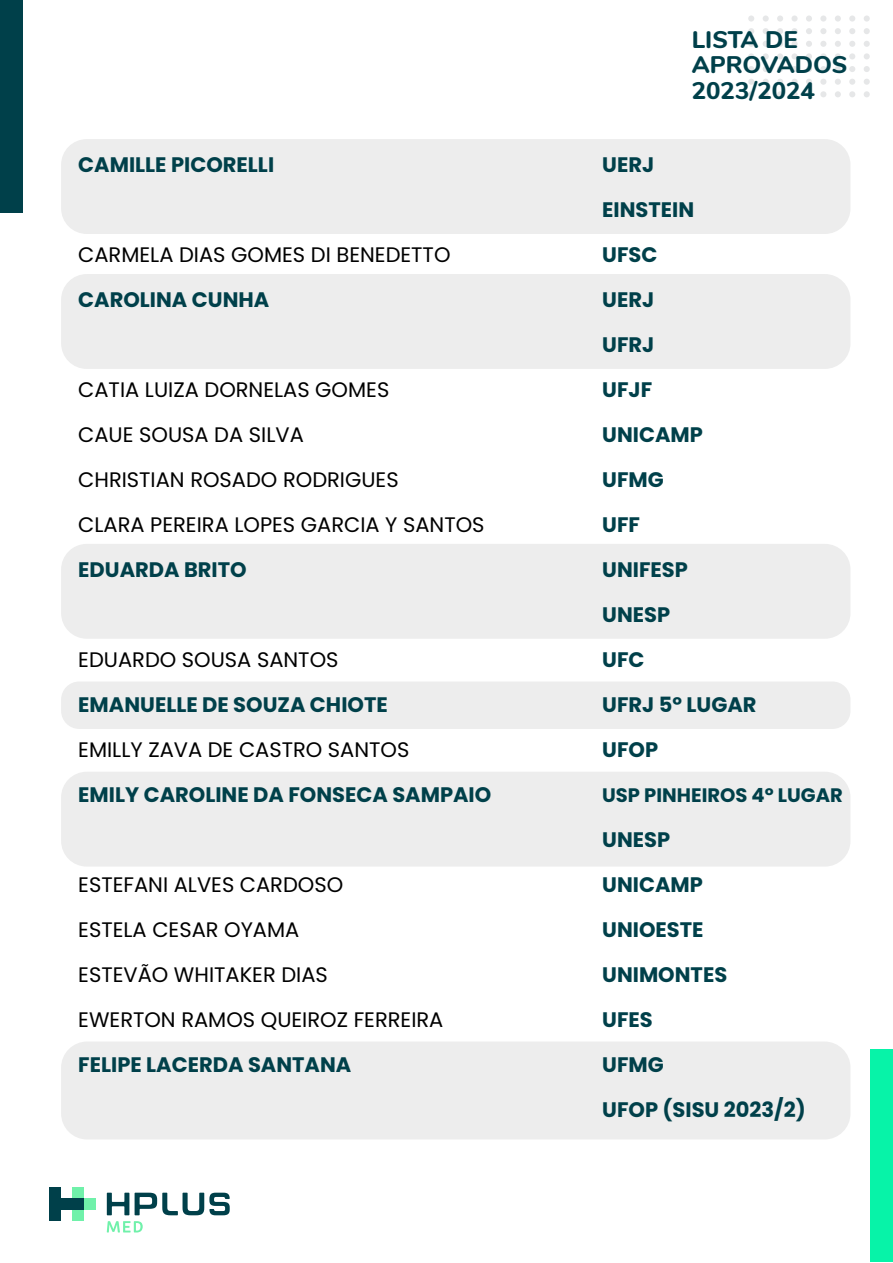
<style>
.page{position:relative;width:893px;height:1263px;background:#fff}
.page>*{position:absolute;margin:0;border:0;box-sizing:border-box;transform-origin:0 0}
.t1{font:800 24px/25.5px "Nunito";color:#00404a}
.t2{font:21px/45px "Poppins";color:#000}
.t3{font:700 21px/45px "Poppins";color:#00404a}
.t4{font:700 19.5px "Poppins";color:#00404a}
</style>
<div class="page">
<div style="left:61px;top:681px;width:789px;height:48px;background:#ededed;border-radius:18px"></div>
<div style="left:61px;top:1041px;width:789px;height:98px;background:#ededed;border-radius:26px"></div>
<div style="left:61px;top:139px;width:789px;height:95px;background:#ededed;border-radius:26px"></div>
<div style="left:61px;top:274px;width:789px;height:95px;background:#ededed;border-radius:26px"></div>
<div style="left:61px;top:544px;width:789px;height:95px;background:#ededed;border-radius:26px"></div>
<div style="left:61px;top:772px;width:789px;height:94px;background:#ededed;border-radius:26px"></div>
<div style="left:870px;top:1049px;width:22px;height:213px;background:#07f3a8"></div>
<div style="left:0;top:0;width:23px;height:213px;background:#00404a"></div>
<div style="left:748px;top:15px;width:6px;height:7px;background:#e6e7e8;border-radius:50%"></div>
<div style="left:763px;top:15px;width:6px;height:7px;background:#e6e7e8;border-radius:50%"></div>
<div style="left:777px;top:15px;width:6px;height:7px;background:#e6e7e8;border-radius:50%"></div>
<div style="left:791px;top:15px;width:7px;height:7px;background:#e6e7e8;border-radius:50%"></div>
<div style="left:806px;top:15px;width:6px;height:7px;background:#e6e7e8;border-radius:50%"></div>
<div style="left:820px;top:15px;width:6px;height:7px;background:#e6e7e8;border-radius:50%"></div>
<div style="left:835px;top:15px;width:6px;height:7px;background:#e6e7e8;border-radius:50%"></div>
<div style="left:849px;top:15px;width:6px;height:7px;background:#e6e7e8;border-radius:50%"></div>
<div style="left:864px;top:15px;width:6px;height:7px;background:#e6e7e8;border-radius:50%"></div>
<svg style="left:748px;top:28px;width:6px;height:6px"></svg>
<svg style="left:763px;top:28px;width:6px;height:6px"></svg>
<svg style="left:777px;top:28px;width:6px;height:6px"></svg>
<div style="left:791px;top:28px;width:7px;height:6px;background:#e6e7e8;border-radius:50%"></div>
<svg style="left:806px;top:28px;width:6px;height:6px"></svg>
<svg style="left:820px;top:28px;width:6px;height:6px"></svg>
<svg style="left:835px;top:28px;width:6px;height:6px"></svg>
<svg style="left:849px;top:28px;width:6px;height:6px"></svg>
<svg style="left:864px;top:28px;width:6px;height:6px"></svg>
<svg style="left:748px;top:41px;width:6px;height:6px"></svg>
<svg style="left:763px;top:41px;width:6px;height:6px"></svg>
<svg style="left:777px;top:41px;width:6px;height:6px"></svg>
<div style="left:791px;top:41px;width:7px;height:6px;background:#e6e7e8;border-radius:50%"></div>
<svg style="left:806px;top:41px;width:6px;height:6px"></svg>
<svg style="left:820px;top:41px;width:6px;height:6px"></svg>
<svg style="left:835px;top:41px;width:6px;height:6px"></svg>
<svg style="left:849px;top:41px;width:6px;height:6px"></svg>
<svg style="left:864px;top:41px;width:6px;height:6px"></svg>
<svg style="left:748px;top:53px;width:6px;height:6px"></svg>
<svg style="left:763px;top:53px;width:6px;height:6px"></svg>
<svg style="left:777px;top:53px;width:6px;height:6px"></svg>
<div style="left:791px;top:53px;width:7px;height:6px;background:#e6e7e8;border-radius:50%"></div>
<svg style="left:806px;top:53px;width:6px;height:6px"></svg>
<svg style="left:820px;top:53px;width:6px;height:6px"></svg>
<svg style="left:835px;top:53px;width:6px;height:6px"></svg>
<svg style="left:849px;top:53px;width:6px;height:6px"></svg>
<svg style="left:864px;top:53px;width:6px;height:6px"></svg>
<svg style="left:748px;top:66px;width:6px;height:6px"></svg>
<svg style="left:763px;top:66px;width:6px;height:6px"></svg>
<svg style="left:777px;top:66px;width:6px;height:6px"></svg>
<div style="left:791px;top:66px;width:7px;height:6px;background:#e6e7e8;border-radius:50%"></div>
<svg style="left:806px;top:66px;width:6px;height:6px"></svg>
<svg style="left:820px;top:66px;width:6px;height:6px"></svg>
<svg style="left:835px;top:66px;width:6px;height:6px"></svg>
<svg style="left:849px;top:66px;width:6px;height:6px"></svg>
<svg style="left:864px;top:66px;width:6px;height:6px"></svg>
<svg style="left:748px;top:79px;width:6px;height:6px"></svg>
<svg style="left:763px;top:79px;width:6px;height:6px"></svg>
<svg style="left:777px;top:79px;width:6px;height:6px"></svg>
<div style="left:791px;top:79px;width:7px;height:6px;background:#e6e7e8;border-radius:50%"></div>
<svg style="left:806px;top:79px;width:6px;height:6px"></svg>
<svg style="left:820px;top:79px;width:6px;height:6px"></svg>
<svg style="left:835px;top:79px;width:6px;height:6px"></svg>
<svg style="left:849px;top:79px;width:6px;height:6px"></svg>
<svg style="left:864px;top:79px;width:6px;height:6px"></svg>
<svg style="left:748px;top:91px;width:6px;height:6px"></svg>
<svg style="left:763px;top:91px;width:6px;height:6px"></svg>
<svg style="left:777px;top:91px;width:6px;height:6px"></svg>
<div style="left:791px;top:91px;width:7px;height:6px;background:#e6e7e8;border-radius:50%"></div>
<svg style="left:806px;top:91px;width:6px;height:6px"></svg>
<svg style="left:820px;top:91px;width:6px;height:6px"></svg>
<svg style="left:835px;top:91px;width:6px;height:6px"></svg>
<svg style="left:849px;top:91px;width:6px;height:6px"></svg>
<svg style="left:864px;top:91px;width:6px;height:6px"></svg>
<div style="left:84px;top:1198px;width:11px;height:12px;background:#70f1aa"></div>
<div style="left:73px;top:1187px;width:11px;height:11px;background:#70f1aa"></div>
<div style="left:73px;top:1210px;width:11px;height:11px;background:#70f1aa"></div>
<div style="left:73px;top:1198px;width:11px;height:12px;background:#00404a"></div>
<div style="left:61px;top:1198px;width:12px;height:12px;background:#00404a"></div>
<div style="left:50px;top:1187px;width:11px;height:11px;background:#00404a"></div>
<div style="left:50px;top:1198px;width:11px;height:12px;background:#00404a"></div>
<div style="left:50px;top:1210px;width:11px;height:11px;background:#00404a"></div>
<svg style="left:107px;top:1193px;width:22px;height:22px"></svg>
<svg style="left:135px;top:1193px;width:95px;height:22px"></svg>
<svg style="left:107px;top:1221px;width:36px;height:11px"></svg>
<p class="t3" style="left:78px;top:143px;width:197px">CAMILLE PICORELLI</p>
<p class="t2" style="left:78px;top:233px;width:374px">CARMELA DIAS GOMES DI BENEDETTO</p>
<p class="t3" style="left:78px;top:278px;width:193px">CAROLINA CUNHA</p>
<p class="t2" style="left:78px;top:368px;width:408px">CATIA LUIZA DORNELAS GOMES<br>CAUE SOUSA DA SILVA<br>CHRISTIAN ROSADO RODRIGUES<br>CLARA PEREIRA LOPES GARCIA Y SANTOS</p>
<p class="t3" style="left:78px;top:548px;width:170px">EDUARDA BRITO</p>
<p class="t2" style="left:78px;top:638px;width:262px">EDUARDO SOUSA SANTOS</p>
<p class="t3" style="left:78px;top:683px;width:311px">EMANUELLE DE SOUZA CHIOTE</p>
<p class="t2" style="left:78px;top:728px;width:333px">EMILLY ZAVA DE CASTRO SANTOS</p>
<p class="t3" style="left:78px;top:773px;width:415px">EMILY CAROLINE DA FONSECA SAMPAIO</p>
<p class="t2" style="left:78px;top:863px;width:367px">ESTEFANI ALVES CARDOSO<br>ESTELA CESAR OYAMA<br>ESTEVÃO WHITAKER DIAS<br>EWERTON RAMOS QUEIROZ FERREIRA</p>
<p class="t3" style="left:78px;top:1043px;width:275px">FELIPE LACERDA SANTANA</p>
<p class="t1" style="left:692px;top:25px;width:157px">LISTA DE<br>APROVADOS<br>2023/2024</p>
<p class="t3" style="left:602px;top:143px;width:156px">UERJ<br>EINSTEIN<br>UFSC<br>UERJ<br>UFRJ<br>UFJF<br>UNICAMP<br>UFMG<br>UFF<br>UNIFESP<br>UNESP<br>UFC<br>UFRJ 5º LUGAR<br>UFOP</p>
<p class="t4" style="left:602px;top:784px;width:242px">USP PINHEIROS 4º LUGAR</p>
<p class="t3" style="left:602px;top:818px;width:205px">UNESP<br>UNICAMP<br>UNIOESTE<br>UNIMONTES<br>UFES<br>UFMG<br>UFOP (SISU 2023/2)</p>
</div>
